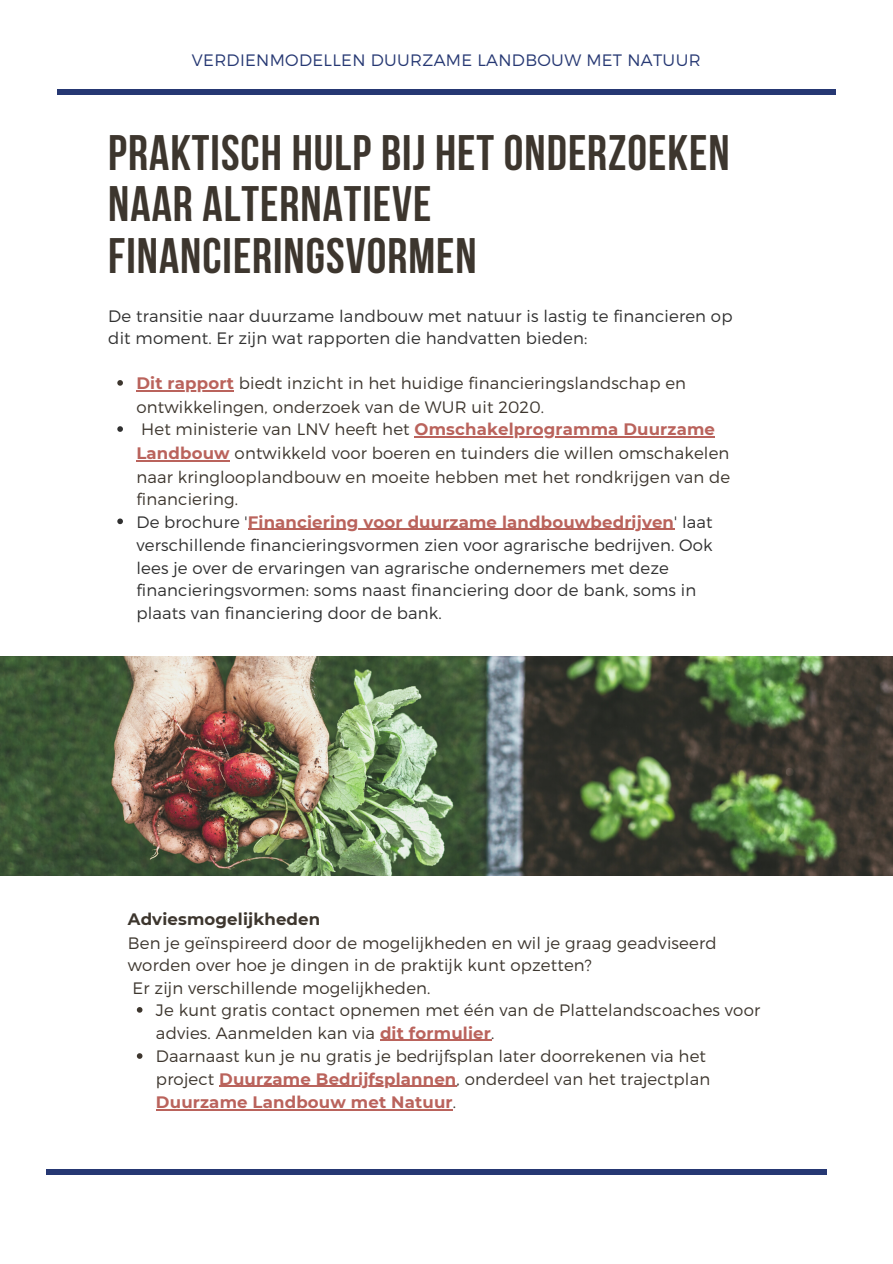
<style>
.page{position:relative;width:893px;height:1264px;background:#fff}
.page>*{position:absolute;margin:0;border:0;box-sizing:border-box;transform-origin:0 0}
.t1{font:700 49.65px/51.8px "Bebas Neue";letter-spacing:.02em;color:#3d362e}
.t2{font:300 16.5px/23.2px "Montserrat";letter-spacing:.01em;color:#3d362e}
.t3{font:300 16.5px/22.8px "Montserrat";letter-spacing:.01em;color:#303030}
.t4{font:300 16.5px "Montserrat";letter-spacing:.02em;color:#263873}
.t5{font:700 16.5px "Montserrat";letter-spacing:.01em;color:#3d362e}
.s1{font-weight:700;color:#ba635c}
</style>
<div class="page">
<img style="left:0;top:656px;width:892px;height:219px">
<svg style="left:117px;top:380px;width:6px;height:6px"></svg>
<hr style="left:136px;top:390px;width:98px;height:1px;background:#ba635c">
<svg style="left:117px;top:426px;width:6px;height:6px"></svg>
<hr style="left:414px;top:436px;width:301px;height:1px;background:#ba635c">
<hr style="left:136px;top:460px;width:94px;height:1px;background:#ba635c">
<svg style="left:117px;top:518px;width:6px;height:6px"></svg>
<hr style="left:248px;top:528px;width:426px;height:2px;background:#ba635c">
<svg style="left:137px;top:1007px;width:5px;height:5px"></svg>
<hr style="left:380px;top:1039px;width:111px;height:1px;background:#ba635c">
<svg style="left:137px;top:1053px;width:5px;height:5px"></svg>
<hr style="left:219px;top:1085px;width:237px;height:1px;background:#ba635c">
<hr style="left:156px;top:1109px;width:297px;height:1px;background:#ba635c">
<div style="left:57px;top:89px;width:778px;height:6px;background:#263873"></div>
<div style="left:46px;top:1168px;width:780px;height:6px;background:#263873"></div>
<p class="t4" style="left:192px;top:49px;width:510px">VERDIENMODELLEN DUURZAME LANDBOUW MET NATUUR</p>
<p class="t1" style="left:108px;top:131px;width:622px">PRAKTISCH HULP BIJ HET ONDERZOEKEN<br>NAAR ALTERNATIEVE<br>FINANCIERINGSVORMEN</p>
<p class="t3" style="left:108px;top:303px;width:625px">De transitie naar duurzame landbouw met natuur is lastig te financieren op dit moment. Er zijn wat rapporten die handvatten bieden:</p>
<p class="t2" style="left:136px;top:370px;width:551px;line-height:23.7px"><span class="s1">Dit rapport</span> biedt inzicht in het huidige financieringslandschap en ontwikkelingen, onderzoek van de WUR uit 2020.</p>
<p class="t2" style="left:136px;top:417px;width:595px">Het ministerie van LNV heeft het <span class="s1">Omschakelprogramma Duurzame Landbouw</span> ontwikkeld voor boeren en tuinders die willen omschakelen naar kringlooplandbouw en moeite hebben met het rondkrijgen van de financiering.</p>
<p class="t3" style="left:136px;top:509px;width:577px">De brochure '<span class="s1">Financiering voor duurzame landbouwbedrijven</span>' laat verschillende financieringsvormen zien voor agrarische bedrijven. Ook lees je over de ervaringen van agrarische ondernemers met deze financieringsvormen: soms naast financiering door de bank, soms in plaats van financiering door de bank.</p>
<p class="t5" style="left:128px;top:908px;width:194px">Adviesmogelijkheden</p>
<p class="t2" style="left:128px;top:930px;width:590px;line-height:22.5px">Ben je geïnspireerd door de mogelijkheden en wil je graag geadviseerd worden over hoe je dingen in de praktijk kunt opzetten?</p>
<p class="t2" style="left:132px;top:975px;width:299px">Er zijn verschillende mogelijkheden.</p>
<p class="t2" style="left:156px;top:998px;width:605px;line-height:22.5px">Je kunt gratis contact opnemen met één van de Plattelandscoaches voor advies. Aanmelden kan via <span class="s1">dit formulier</span>.</p>
<p class="t2" style="left:156px;top:1043px;width:555px">Daarnaast kun je nu gratis je bedrijfsplan later doorrekenen via het project <span class="s1">Duurzame Bedrijfsplannen</span>, onderdeel van het trajectplan<br><span class="s1">Duurzame Landbouw met Natuur</span>.</p>
</div>
